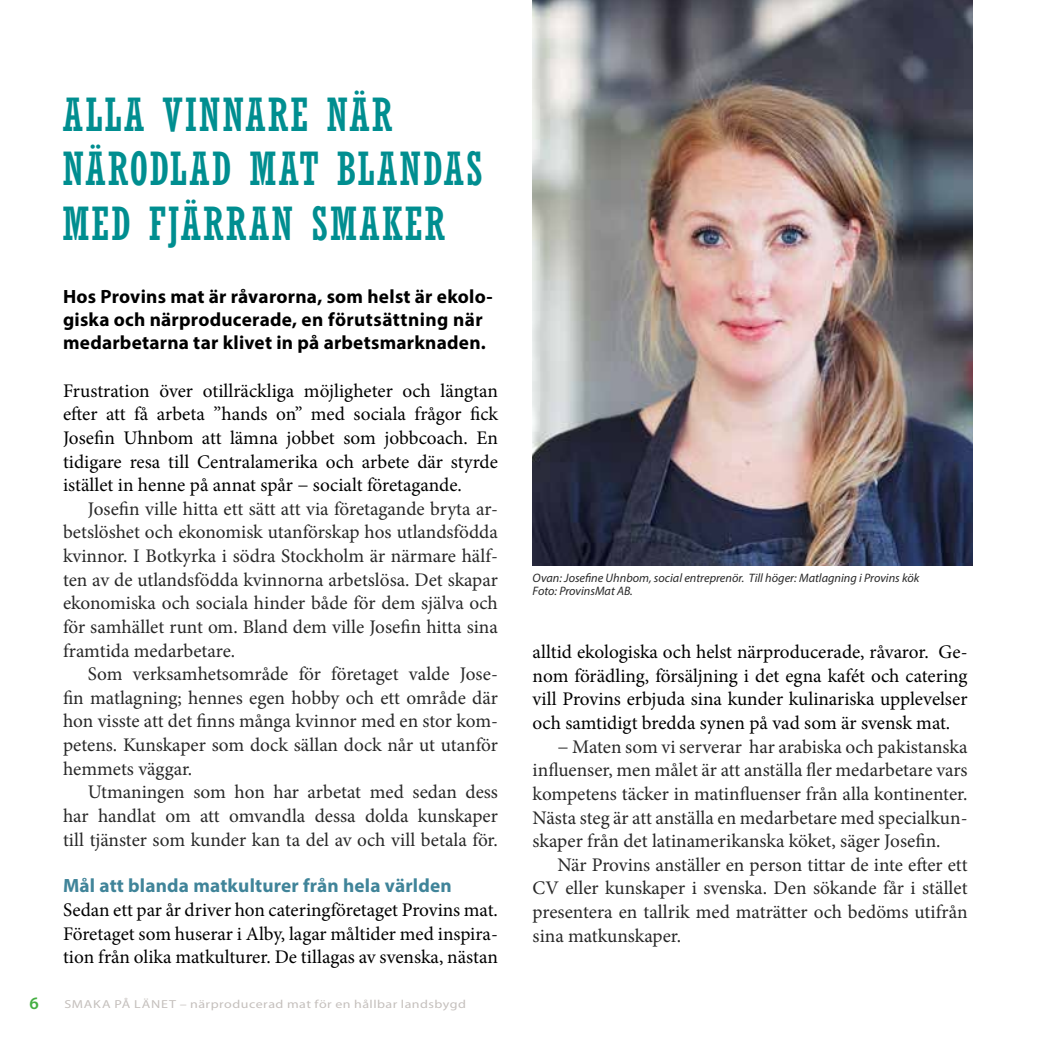
<style>
.page{position:relative;width:1042px;height:1042px;background:#fff}
.page>*{position:absolute;margin:0;border:0;box-sizing:border-box;transform-origin:0 0}
.t1{font:condensed 45.5px/54.6px "Rockwell";letter-spacing:.045em;color:#008e90}
.t2{font:19.25px/23.6px "Minion Pro";color:#282828;text-align:justify}
.t3{font:19.25px/23.6px "Minion Pro";color:#000;text-align:justify}
.t4{font:700 19.25px/23.1px "Myriad Pro";letter-spacing:.01em;color:#000}
.t5{font:700 19.25px "Myriad Pro";letter-spacing:.01em;color:#408499}
.t6{font:600 17.5px "Myriad Pro";color:#45af43}
.t7{font:italic 12.25px/12.2px "Myriad Pro";color:#282828}
.t8{font:11.55px "Myriad Pro";letter-spacing:.035em;color:#c5c0bd;scale:1.2 1}
</style>
<div class="page">
<img style="left:533px;top:0;width:440px;height:566px">
<h1 class="t1" style="left:63px;top:87px;width:422px">ALLA VINNARE NÄR<br>NÄRODLAD MAT BLANDAS<br>MED FJÄRRAN SMAKER</h1>
<p class="t4" style="left:63px;top:284px;width:431px">Hos Provins mat är råvarorna, som helst är ekolo&shy;giska och närproducerade, en förutsättning när medarbetarna tar klivet in på arbetsmarknaden.</p>
<p class="t3" style="left:63px;top:379px;width:436px">Frustration över otillräckliga möjligheter och längtan efter att få arbeta ”hands on” med sociala frågor fick Josefin Uhnbom att lämna jobbet som jobbcoach. En tidigare resa till Centralamerika och arbete där styrde istället in henne på annat spår − socialt företagande.</p>
<p class="t2" style="left:63px;top:497px;width:436px;text-indent:25px">Josefin ville hitta ett sätt att via företagande bryta ar&shy;betslöshet och ekonomisk utanförskap hos utlandsfödda kvinnor. I Botkyrka i södra Stockholm är närmare hälf&shy;ten av de utlandsfödda kvinnorna arbetslösa. Det skapar ekonomiska och sociala hinder både för dem själva och för samhället runt om. Bland dem ville Josefin hitta sina framtida medarbetare.</p>
<p class="t2" style="left:63px;top:662px;width:436px;text-indent:25px">Som verksamhetsområde för företaget valde Jose&shy;fin matlagning; hennes egen hobby och ett område där hon visste att det finns många kvinnor med en stor kom&shy;petens. Kunskaper som dock sällan dock når ut utanför hemmets väggar.</p>
<p class="t2" style="left:63px;top:780px;width:436px;text-indent:25px">Utmaningen som hon har arbetat med sedan dess har handlat om att omvandla dessa dolda kunskaper till tjänster som kunder kan ta del av och vill betala för.</p>
<p class="t5" style="left:63px;top:873px;width:390px">Mål att blanda matkulturer från hela världen</p>
<p class="t3" style="left:63px;top:898px;width:436px">Sedan ett par år driver hon cateringföretaget Provins mat.<br>Företaget som huserar i Alby, lagar måltider med inspira&shy;tion från olika matkulturer. De tillagas av svenska, nästan</p>
<p class="t6" style="left:30px;top:992px;width:11px">6</p>
<p class="t8" style="left:64px;top:996px;width:336px">SMAKA PÅ LÄNET – närproducerad mat för en hållbar landsbygd</p>
<p class="t7" style="left:533px;top:572px;width:388px">Ovan: Josefine Uhnbom, social entreprenör. Till höger: Matlagning i Provins kök<br>Foto: ProvinsMat AB.</p>
<p class="t3" style="left:533px;top:640px;width:436px">alltid ekologiska och helst närproducerade, råvaror. Ge&shy;nom förädling, försäljning i det egna kafét och catering vill Provins erbjuda sina kunder kulinariska upplevelser och samtidigt bredda synen på vad som är svensk mat.</p>
<p class="t2" style="left:533px;top:735px;width:436px;text-indent:25px">− Maten som vi serverar har arabiska och pakistanska influenser, men målet är att anställa fler medarbetare vars kompetens täcker in matinfluenser från alla kontinenter.<br>Nästa steg är att anställa en medarbetare med specialkun&shy;skaper från det latinamerikanska köket, säger Josefin.</p>
<p class="t2" style="left:533px;top:853px;width:436px;text-indent:25px">När Provins anställer en person tittar de inte efter ett CV eller kunskaper i svenska. Den sökande får i stället presentera en tallrik med maträtter och bedöms utifrån sina matkunskaper.</p>
</div>
